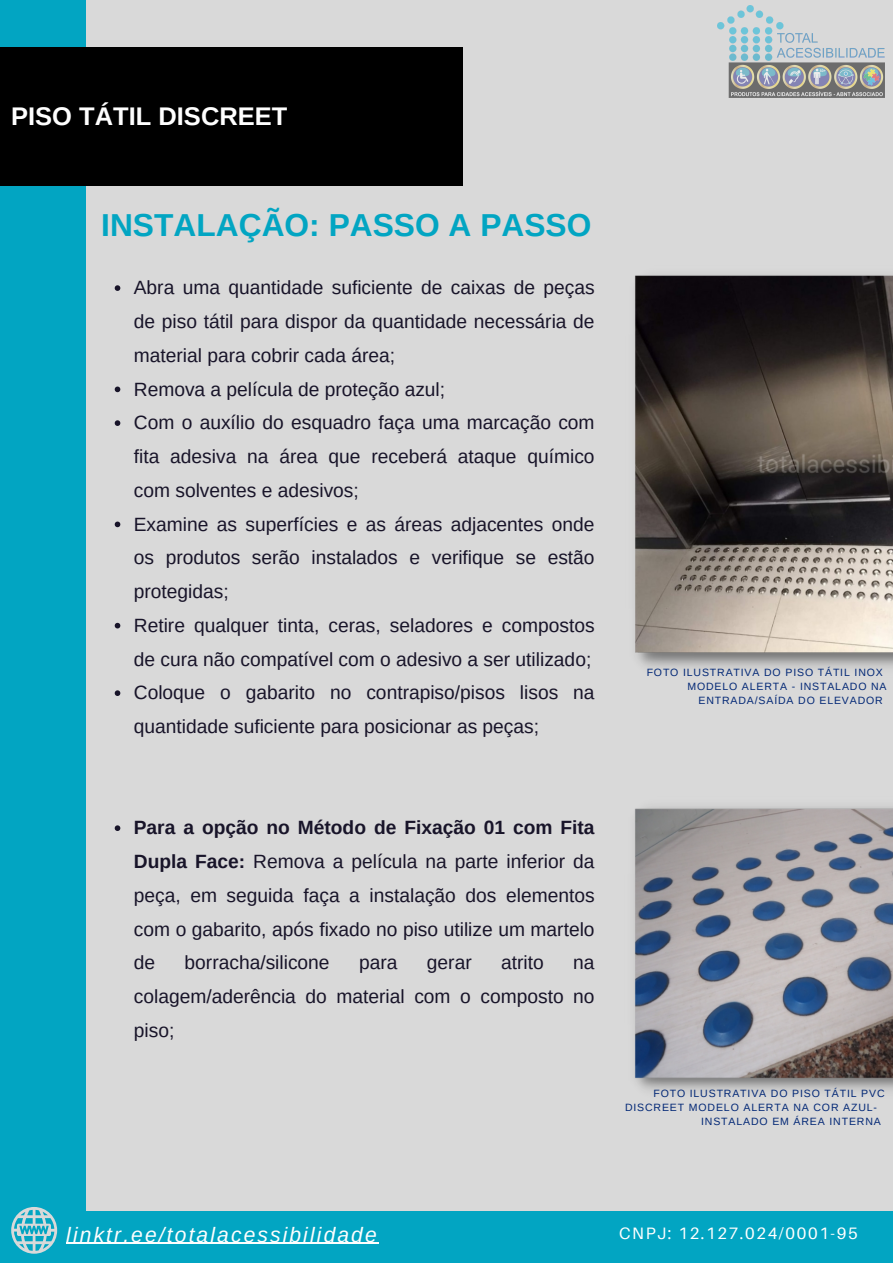
<style>
.page{position:relative;width:893px;height:1263px;background:#d9d9d9}
.page>*{position:absolute;margin:0;border:0;box-sizing:border-box;transform-origin:0 0}
.t1{font:700 31.72px "Arimo";color:#02a5c2}
.t2{font:700 25.5px "Arimo";color:#fefefe}
.t3{font:italic 21.08px "Arimo";letter-spacing:.1em;color:#fefefe}
.t4{font:19.2px/33.8px "Arimo";color:#181429;text-align:justify}
.t5{font:16.5px "Aileron";letter-spacing:.1em;color:#fff}
.t6{font:10.57px/14px "Arimo";letter-spacing:.08em;color:#032876}
.s1{font-weight:700}
</style>
<div class="page">
<div style="left:85px;top:1211px;width:808px;height:52px;background:#02a5c2"></div>
<div style="left:0;top:0;width:85px;height:1263px;background:#02a5c2"></div>
<svg style="left:115px;top:285px;width:5px;height:6px"></svg>
<svg style="left:115px;top:387px;width:5px;height:5px"></svg>
<svg style="left:115px;top:420px;width:5px;height:6px"></svg>
<svg style="left:115px;top:522px;width:5px;height:5px"></svg>
<svg style="left:115px;top:623px;width:5px;height:5px"></svg>
<svg style="left:115px;top:690px;width:5px;height:6px"></svg>
<svg style="left:115px;top:825px;width:5px;height:6px"></svg>
<svg style="left:11px;top:1207px;width:46px;height:46px"></svg>
<img style="left:717px;top:6px;width:167px;height:92px">
<div style="left:0;top:47px;width:462px;height:139px;background:#000"></div>
<img style="left:634px;top:275px;width:259px;height:393px">
<img style="left:634px;top:806px;width:259px;height:285px">
<hr style="left:66px;top:1242px;width:101px;height:2px;background:#fefefe">
<hr style="left:167px;top:1242px;width:212px;height:2px;background:#fefefe">
<p class="t2" style="left:11px;top:102px;width:278px">PISO TÁTIL DISCREET</p>
<p class="t1" style="left:101px;top:207px;width:492px">INSTALAÇÃO: PASSO A PASSO</p>
<p class="t4" style="left:134px;top:271px;width:462px">Abra uma quantidade suficiente de caixas de peças de piso tátil para dispor da quantidade necessária de material para cobrir cada área;</p>
<p class="t4" style="left:134px;top:372px;width:313px">Remova a película de proteção azul;</p>
<p class="t4" style="left:134px;top:406px;width:462px">Com o auxílio do esquadro faça uma marcação com fita adesiva na área que receberá ataque químico com solventes e adesivos;</p>
<p class="t4" style="left:134px;top:507px;width:462px">Examine as superfícies e as áreas adjacentes onde os produtos serão instalados e verifique se estão protegidas;</p>
<p class="t4" style="left:134px;top:608px;width:462px">Retire qualquer tinta, ceras, seladores e compostos de cura não compatível com o adesivo a ser utilizado;</p>
<p class="t4" style="left:134px;top:676px;width:462px">Coloque o gabarito no contrapiso/pisos lisos na quantidade suficiente para posicionar as peças;</p>
<p class="t6" style="left:646px;top:665px;width:238px">FOTO ILUSTRATIVA DO PISO TÁTIL INOX</p>
<p class="t6" style="left:698px;top:679px;width:190px;text-indent:-11px">MODELO ALERTA - INSTALADO NA<br>ENTRADA/SAÍDA DO ELEVADOR</p>
<p class="t4" style="left:134px;top:811px;width:462px"><span class="s1">Para a opção no Método de Fixação 01 com Fita Dupla Face:</span> Remova a película na parte inferior da peça, em seguida faça a instalação dos elementos com o gabarito, após fixado no piso utilize um martelo de</p>
<p class="t4" style="left:185px;top:946px;width:146px">borracha/silicone</p>
<p class="t4" style="left:359px;top:946px;width:40px">para</p>
<p class="t4" style="left:427px;top:946px;width:46px">gerar</p>
<p class="t4" style="left:501px;top:946px;width:44px">atrito</p>
<p class="t4" style="left:134px;top:946px;width:462px;text-indent:439px">na colagem/aderência do material com o composto no piso;</p>
<p class="t6" style="left:653px;top:1086px;width:233px">FOTO ILUSTRATIVA DO PISO TÁTIL PVC</p>
<p class="t6" style="left:625px;top:1100px;width:253px">DISCREET MODELO ALERTA NA COR AZUL-</p>
<p class="t6" style="left:701px;top:1114px;width:181px">INSTALADO EM ÁREA INTERNA</p>
<p class="t3" style="left:66px;top:1222px;width:312px">linktr.ee/totalacessibilidade</p>
<p class="t5" style="left:619px;top:1223px;width:240px">CNPJ: 12.127.024/0001-95</p>
</div>
